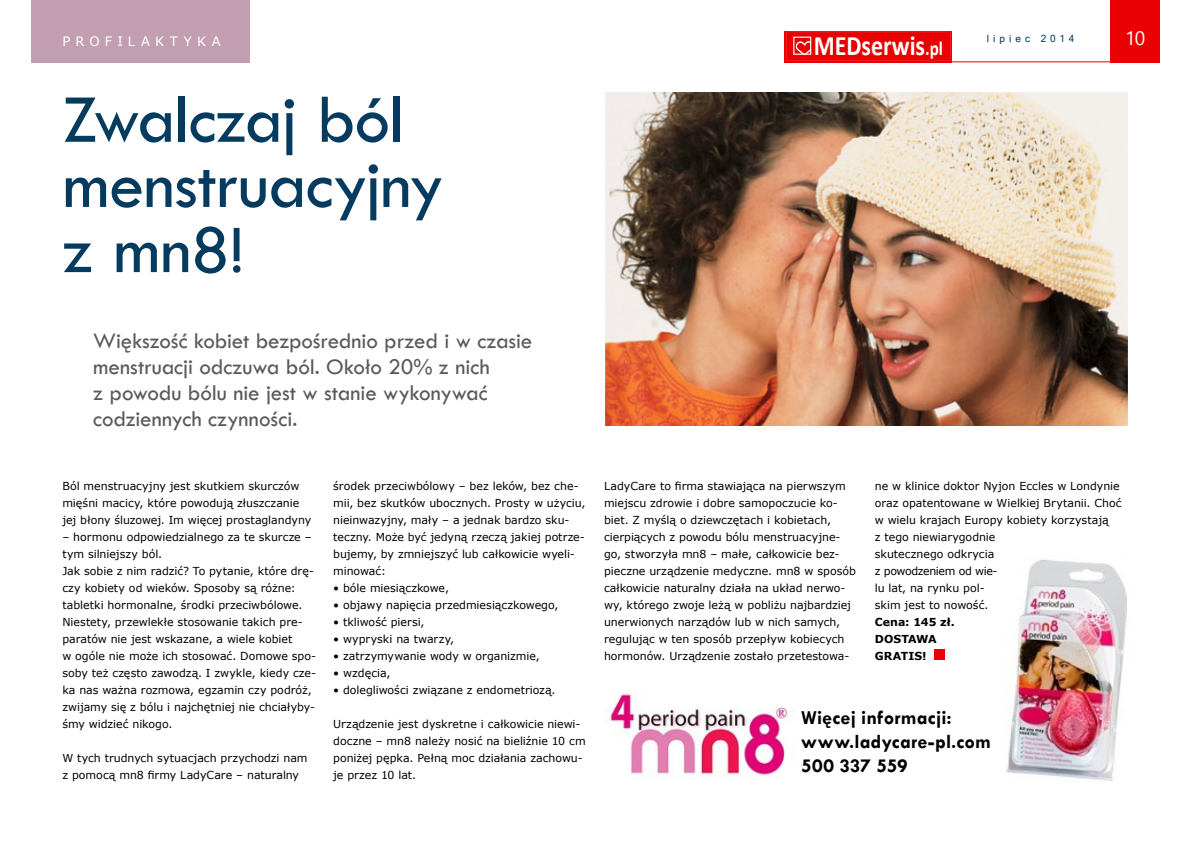
<style>
.page{position:relative;width:1191px;height:842px;background:#fff}
.page>*{position:absolute;margin:0;border:0;box-sizing:border-box;transform-origin:0 0}
.t1{font:71.1px/65.2px "Tw Cen";letter-spacing:-.015em;color:#053b5f}
.t2{font:700 28.3px "Calibri";color:#fff;scale:.85 1}
.t3{font:23px/26px "Tw Cen";letter-spacing:-.005em;color:#58595b}
.t4{font:700 20px/24px "Tw Cen";letter-spacing:.01em;color:#000}
.t5{font:19.4px "Segoe UI";color:#fff}
.t6{font:13px "MS Reference Sans Serif";letter-spacing:.405em;color:#fff}
.t7{font:11px/17px "MS Reference Sans Serif";letter-spacing:-.005em;color:#000}
.t8{font:700 11px/17px "MS Reference Sans Serif";letter-spacing:.005em;color:#000}
.t9{font:10px "Microsoft Sans Serif";letter-spacing:.4em;color:#053b5f}
.s1{font-size:20.2px}
</style>
<div class="page">
<div style="left:784px;top:31px;width:167px;height:31px;background:#e9060a"></div>
<div style="left:786px;top:32px;width:164px;height:29px;background:#e90003"></div>
<div style="left:786px;top:32px;width:164px;height:29px;border:1px solid #ed1d24"></div>
<div style="left:793px;top:37px;width:18px;height:18px;border:1px solid #fff"></div>
<svg style="left:795px;top:41px;width:17px;height:14px"></svg>
<div style="left:1110px;top:0;width:49px;height:62px;background:#e90003"></div>
<hr style="left:950px;top:61px;width:160px;height:1px;background:#e90003">
<div style="left:31px;top:0;width:219px;height:62px;background:#c19fb0"></div>
<img style="left:1006px;top:560px;width:121px;height:222px">
<div style="left:934px;top:650px;width:11px;height:10px;background:#e90003"></div>
<img style="left:605px;top:93px;width:523px;height:333px">
<img style="left:609px;top:692px;width:184px;height:85px">
<p class="t6" style="left:63px;top:33px;width:160px">Profilaktyka</p>
<h3 class="t5" style="left:1125px;top:23px;width:22px">10</h3>
<p class="t9" style="left:987px;top:32px;width:89px">lipiec 2014</p>
<h2 class="t2" style="left:813px;top:27px;width:154px">MEDserwis<span class="s1">.pl</span></h2>
<h1 class="t1" style="left:62px;top:86px;width:383px">Zwalczaj ból menstruacyjny z mn8!</h1>
<h3 class="t3" style="left:93px;top:327px;width:440px">Większość kobiet bezpośrednio przed i w czasie menstruacji odczuwa ból. Około 20% z nich<br>z powodu bólu nie jest w stanie wykonywać codziennych czynności.</h3>
<p class="t7" style="left:62px;top:477px;width:250px">Ból menstruacyjny jest skutkiem skurczów mięśni macicy, które powodują złuszczanie jej błony śluzowej. Im więcej prostaglandyny</p>
<p class="t7" style="left:62px;top:528px;width:255px">– hormonu odpowiedzialnego za te skurcze – tym silniejszy ból.<br>Jak sobie z nim radzić? To pytanie, które drę&shy;czy kobiety od wieków. Sposoby są różne: tabletki hormonalne, środki przeciwbólowe.<br>Niestety, przewlekłe stosowanie takich pre&shy;paratów nie jest wskazane, a wiele kobiet<br>w ogóle nie może ich stosować. Domowe spo&shy;soby też często zawodzą. I zwykle, kiedy cze&shy;ka nas ważna rozmowa, egzamin czy podróż, zwijamy się z bólu i najchętniej nie chciałyby&shy;śmy widzieć nikogo.</p>
<p class="t7" style="left:62px;top:749px;width:247px">W tych trudnych sytuacjach przychodzi nam z pomocą mn8 firmy LadyCare – naturalny</p>
<p class="t7" style="left:333px;top:477px;width:254px">środek przeciwbólowy – bez leków, bez che&shy;mii, bez skutków ubocznych. Prosty w użyciu, nieinwazyjny, mały – a jednak bardzo sku&shy;teczny. Może być jedyną rzeczą jakiej potrze&shy;bujemy, by zmniejszyć lub całkowicie wyeli&shy;minować:</p>
<p class="t7" style="left:333px;top:579px;width:117px">• bóle miesiączkowe,</p>
<p class="t7" style="left:333px;top:596px;width:227px">• objawy napięcia przedmiesiączkowego,</p>
<p class="t7" style="left:333px;top:613px;width:93px">• tkliwość piersi,</p>
<p class="t7" style="left:333px;top:630px;width:122px">• wypryski na twarzy,</p>
<p class="t7" style="left:333px;top:647px;width:208px">• zatrzymywanie wody w organizmie,</p>
<p class="t7" style="left:333px;top:664px;width:59px">• wzdęcia,</p>
<p class="t7" style="left:333px;top:681px;width:224px">• dolegliwości związane z endometriozą.</p>
<p class="t7" style="left:333px;top:715px;width:254px">Urządzenie jest dyskretne i całkowicie niewi&shy;doczne – mn8 należy nosić na bieliźnie 10 cm poniżej pępka. Pełną moc działania zachowu&shy;je przez 10 lat.</p>
<p class="t7" style="left:604px;top:477px;width:253px">LadyCare to firma stawiająca na pierwszym miejscu zdrowie i dobre samopoczucie ko&shy;biet. Z myślą o dziewczętach i kobietach, cierpiących z powodu bólu menstruacyjne&shy;go, stworzyła mn8 – małe, całkowicie bez&shy;pieczne urządzenie medyczne. mn8 w sposób całkowicie naturalny działa na układ nerwo&shy;wy, którego zwoje leżą w pobliżu najbardziej unerwionych narządów lub w nich samych, regulując w ten sposób przepływ kobiecych hormonów. Urządzenie zostało przetestowa-</p>
<p class="t7" style="left:874px;top:477px;width:248px">ne w klinice doktor Nyjon Eccles w Londynie oraz opatentowane w Wielkiej Brytanii. Choć w wielu krajach Europy kobiety korzystają<br>z tego niewiarygodnie<br>skutecznego odkrycia<br>z powodzeniem od wie-<br>lu lat, na rynku pol-<br>skim jest to nowość.</p>
<p class="t8" style="left:874px;top:613px;width:81px">Cena: 145 zł.<br>DOSTAWA<br>GRATIS!</p>
<h3 class="t4" style="left:801px;top:705px;width:191px">Więcej informacji: www.ladycare-pl.com<br>500 337 559</h3>
</div>
